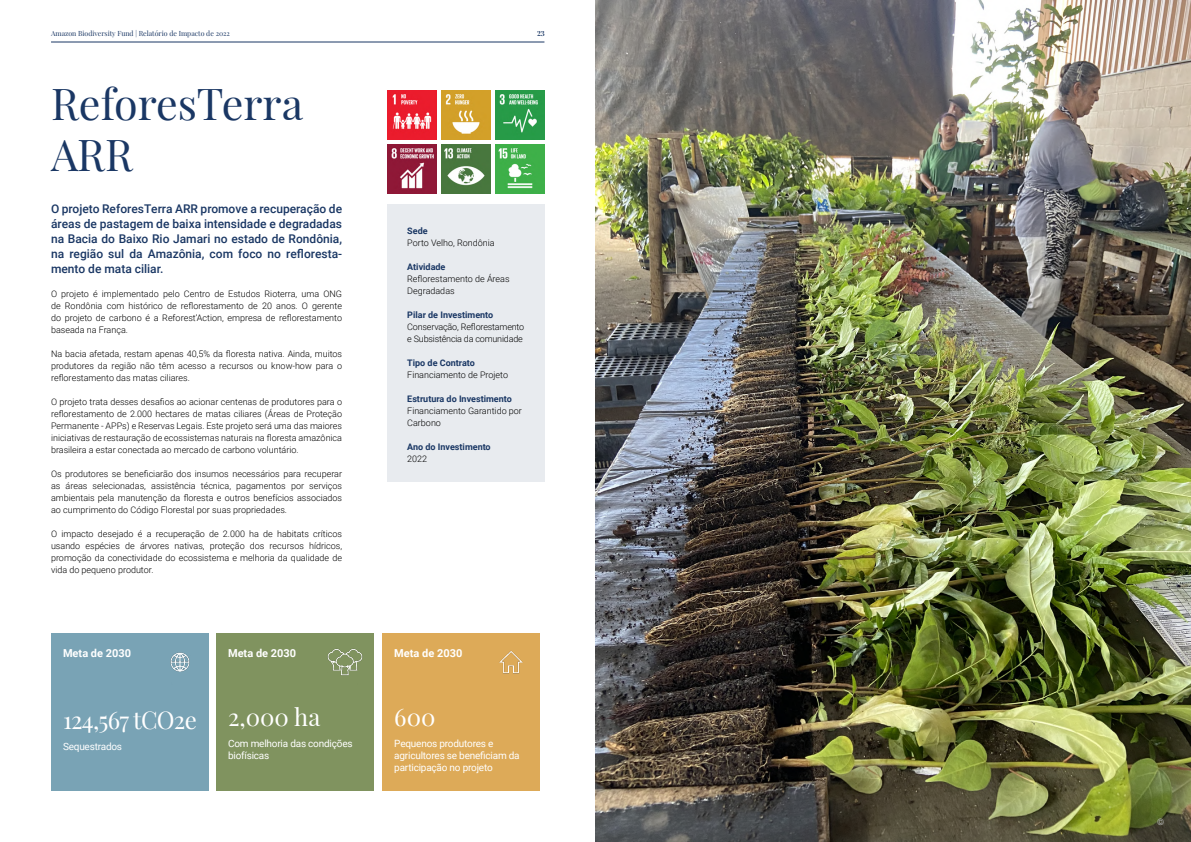
<style>
.page{position:relative;width:1191px;height:842px;background:#fff}
.page>*{position:absolute;margin:0;border:0;box-sizing:border-box;transform-origin:0 0}
.t1{font:43px/51px "Playfair Display";color:#1a3764}
.t2{font:24px "Playfair Display";letter-spacing:-.03em;color:#fff}
.t3{font:500 12px/15px "Roboto";color:#1a3764;text-align:justify}
.t4{font:700 11px "Roboto";color:#fff}
.t5{font:10px/12px "Roboto";letter-spacing:-.02em;color:#fff}
.t6{font:300 9px/12px "Roboto";color:#000;text-align:justify}
.t7{font:700 9px "Roboto";color:#1a3764}
.t8{font:300 9px/12px "Roboto";letter-spacing:-.02em;color:#000}
.t9{font:500 9px "Roboto";color:#b3b3b3}
.t10{font:7px "Playfair Display";color:#1a3764}
.t11{font:700 7px "Playfair Display";color:#1a3764}
</style>
<div class="page">
<div style="left:387px;top:204px;width:157px;height:278px;background:#e8ebef"></div>
<img style="left:595px;top:0;width:596px;height:842px">
<img style="left:387px;top:144px;width:49px;height:49px">
<img style="left:441px;top:144px;width:49px;height:49px">
<img style="left:495px;top:144px;width:49px;height:49px">
<img style="left:495px;top:90px;width:49px;height:49px">
<img style="left:387px;top:90px;width:49px;height:49px">
<img style="left:441px;top:90px;width:49px;height:49px">
<div style="left:382px;top:634px;width:157px;height:157px;background:#ddaa58"></div>
<img style="left:499px;top:650px;width:24px;height:24px">
<div style="left:51px;top:634px;width:157px;height:157px;background:#79a3b5"></div>
<div style="left:216px;top:634px;width:157px;height:157px;background:#80935f"></div>
<img style="left:170px;top:652px;width:20px;height:20px">
<img style="left:327px;top:648px;width:36px;height:28px">
<hr style="left:51px;top:42px;width:493px;height:1px;background:#1a3764">
<p class="t10" style="left:51px;top:28px;width:180px">Amazon Biodiversity Fund | Relatório de Impacto de 2022</p>
<p class="t11" style="left:537px;top:28px;width:9px">23</p>
<h1 class="t1" style="left:51px;top:75px;width:254px">ReforesTerra<br>ARR</h1>
<h3 class="t3" style="left:51px;top:201px;width:292px">O projeto ReforesTerra ARR promove a recuperação de áreas de pastagem de baixa intensidade e degradadas na Bacia do Baixo Rio Jamari no estado de Rondônia, na região sul da Amazônia, com foco no refloresta&shy;mento de mata ciliar.</h3>
<p class="t6" style="left:51px;top:287px;width:292px">O projeto é implementado pelo Centro de Estudos Rioterra, uma ONG de Rondônia com histórico de reflorestamento de 20 anos. O gerente do projeto de carbono é a Reforest’Action, empresa de reflorestamento baseada na França.</p>
<p class="t6" style="left:51px;top:347px;width:292px">Na bacia afetada, restam apenas 40,5% da floresta nativa. Ainda, muitos produtores da região não têm acesso a recursos ou know-how para o reflorestamento das matas ciliares.</p>
<p class="t6" style="left:51px;top:395px;width:292px">O projeto trata desses desafios ao acionar centenas de produtores para o reflorestamento de 2.000 hectares de matas ciliares (Áreas de Proteção Permanente - APPs) e Reservas Legais. Este projeto será uma das maiores iniciativas de restauração de ecossistemas naturais na floresta amazônica brasileira a estar conectada ao mercado de carbono voluntário.</p>
<p class="t6" style="left:51px;top:467px;width:292px">Os produtores se beneficiarão dos insumos necessários para recuperar as áreas selecionadas, assistência técnica, pagamentos por serviços ambientais pela manutenção da floresta e outros benefícios associados ao cumprimento do Código Florestal por suas propriedades.</p>
<p class="t6" style="left:51px;top:527px;width:292px">O impacto desejado é a recuperação de 2.000 ha de habitats críticos usando espécies de árvores nativas, proteção dos recursos hídricos, promoção da conectividade do ecossistema e melhoria da qualidade de vida do pequeno produtor.</p>
<p class="t4" style="left:63px;top:645px;width:70px">Meta de 2030</p>
<p class="t4" style="left:228px;top:645px;width:70px">Meta de 2030</p>
<h2 class="t2" style="left:63px;top:701px;width:135px">124,567 tCO2e</h2>
<p class="t5" style="left:63px;top:740px;width:61px">Sequestrados</p>
<h2 class="t2" style="left:228px;top:698px;width:94px">2,000 ha</h2>
<p class="t5" style="left:228px;top:737px;width:126px">Com melhoria das condições biofísicas</p>
<p class="t7" style="left:407px;top:224px;width:22px">Sede</p>
<p class="t6" style="left:407px;top:236px;width:89px">Porto Velho, Rondônia</p>
<p class="t7" style="left:407px;top:260px;width:40px">Atividade</p>
<p class="t6" style="left:407px;top:272px;width:104px">Reflorestamento de Áreas<br>Degradadas</p>
<p class="t7" style="left:407px;top:308px;width:87px">Pilar de Investimento</p>
<p class="t8" style="left:407px;top:320px;width:118px">Conservação, Reflorestamento e Subsistência da comunidade</p>
<p class="t7" style="left:407px;top:356px;width:69px">Tipo de Contrato</p>
<p class="t6" style="left:407px;top:368px;width:102px">Financiamento de Projeto</p>
<p class="t7" style="left:407px;top:392px;width:106px">Estrutura do Investimento</p>
<p class="t6" style="left:407px;top:404px;width:116px">Financiamento Garantido por<br>Carbono</p>
<p class="t7" style="left:407px;top:440px;width:85px">Ano do Investimento</p>
<p class="t6" style="left:407px;top:452px;width:21px">2022</p>
<p class="t4" style="left:394px;top:645px;width:70px">Meta de 2030</p>
<h2 class="t2" style="left:394px;top:698px;width:43px">600</h2>
<p class="t5" style="left:394px;top:737px;width:127px">Pequenos produtores e agricultores se beneficiam da participação no projeto</p>
<p class="t9" style="left:1157px;top:815px;width:9px">©</p>
</div>
